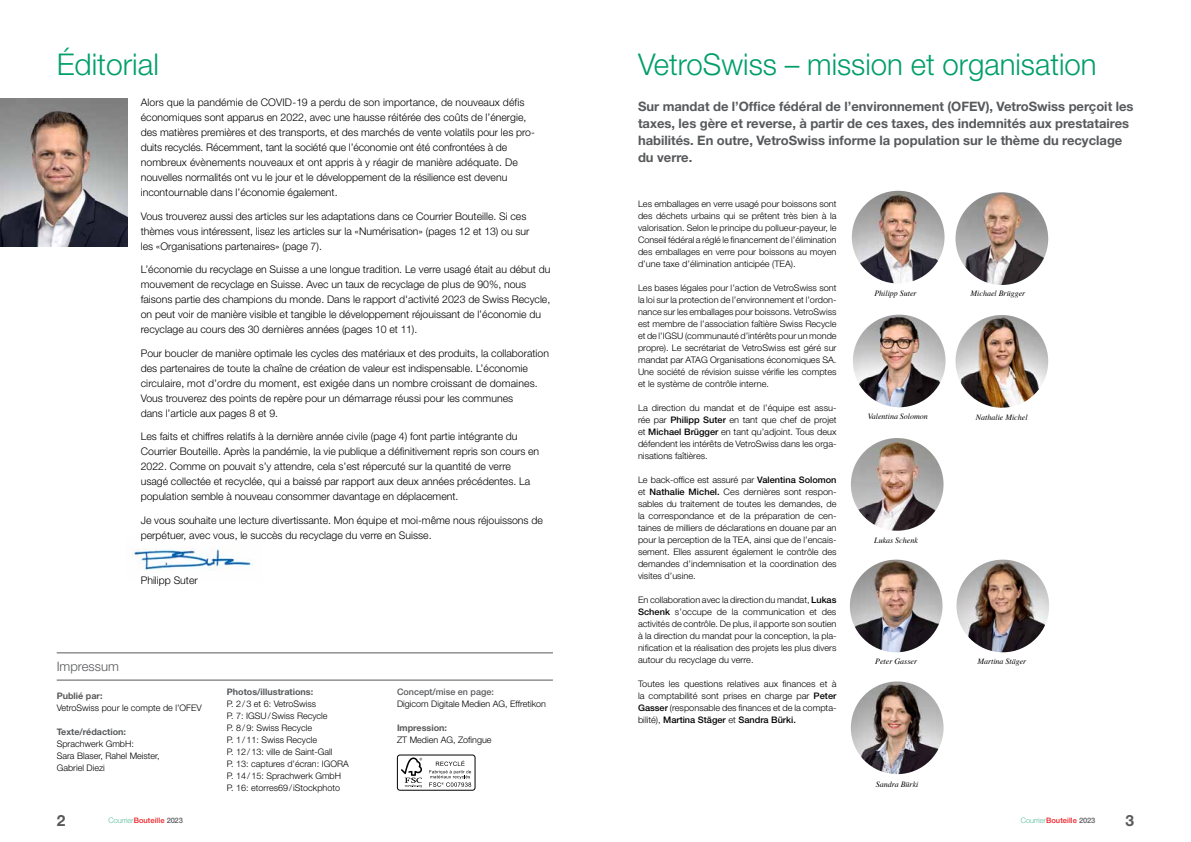
<style>
.page{position:relative;width:1191px;height:842px;background:#fff}
.page>*{position:absolute;margin:0;border:0;box-sizing:border-box;transform-origin:0 0}
.t1{font:300 30px "Helvetica Neue LT Std";color:#009f68}
.t2{font:700 15.5px "Helvetica Neue LT Std";color:#58595b}
.t3{font:700 13px/17px "Helvetica Neue LT Std";color:#58595b}
.t4{font:300 13px "Helvetica Neue LT Std";color:#58595b}
.t5{font:300 10.5px/15px "Helvetica Neue LT Std";color:#000}
.t6{font:300 9px/12px "Helvetica Neue LT Std";color:#000;text-align:justify}
.t7{font:700 9px "Helvetica Neue LT Std";color:#58595b}
.t8{font:500 9px "Helvetica Neue LT Std";color:#58595b}
.t9{font:italic 8px "Times";color:#000}
.t10{font:500 7.5px "Helvetica Neue LT Std";letter-spacing:.01em;color:#ed1d24}
.s1{font-weight:500}
.s2{font-weight:100;color:#009f68}
.s3{color:#58595b}
</style>
<div class="page">
<img style="left:0;top:99px;width:128px;height:147px">
<img style="left:132px;top:548px;width:120px;height:23px">
<hr style="left:57px;top:653px;width:496px;height:1px;background:#58595b">
<hr style="left:57px;top:680px;width:496px;height:1px;background:#58595b">
<img style="left:852px;top:191px;width:92px;height:92px;border-radius:46px">
<img style="left:853px;top:315px;width:92px;height:92px;border-radius:46px">
<img style="left:955px;top:192px;width:93px;height:93px;border-radius:46px">
<img style="left:850px;top:560px;width:92px;height:92px;border-radius:46px">
<img style="left:956px;top:560px;width:93px;height:92px;border-radius:46px">
<img style="left:851px;top:681px;width:92px;height:93px;border-radius:46px">
<img style="left:851px;top:438px;width:92px;height:93px;border-radius:46px">
<img style="left:955px;top:315px;width:93px;height:93px;border-radius:46px">
<div style="left:397px;top:755px;width:78px;height:35px;border:1px solid #000;border-radius:3px"></div>
<svg style="left:401px;top:757px;width:21px;height:30px"></svg>
<svg style="left:429px;top:760px;width:42px;height:27px"></svg>
<h1 class="t1" style="left:57px;top:46px;width:104px">Éditorial</h1>
<p class="t5" style="left:141px;top:95px;width:396px">Alors que la pandémie de COVID-19 a perdu de son importance, de nouveaux défis économiques sont apparus en 2022, avec une hausse réitérée des coûts de l’énergie, des matières premières et des transports, et des marchés de vente volatils pour les pro&shy;duits recyclés. Récemment, tant la société que l’économie ont été confrontées à de nombreux évènements nouveaux et ont appris à y réagir de manière adéquate. De nouvelles normalités ont vu le jour et le développement de la résilience est devenu incontournable dans l’économie également.</p>
<p class="t5" style="left:141px;top:208px;width:390px">Vous trouverez aussi des articles sur les adaptations dans ce Courrier Bouteille. Si ces thèmes vous intéressent, lisez les articles sur la «Numérisation» (pages 12 et 13) ou sur les «Organisations partenaires» (page 7).</p>
<p class="t5" style="left:141px;top:262px;width:411px">L’économie du recyclage en Suisse a une longue tradition. Le verre usagé était au début du mouvement de recyclage en Suisse. Avec un taux de recyclage de plus de 90%, nous faisons partie des champions du monde. Dans le rapport d'activité 2023 de Swiss Recycle, on peut voir de manière visible et tangible le développement réjouissant de l’économie du recyclage au cours des 30 dernières années (pages 10 et 11).</p>
<p class="t5" style="left:141px;top:345px;width:410px">Pour boucler de manière optimale les cycles des matériaux et des produits, la collaboration des partenaires de toute la chaîne de création de valeur est indispensable. L’économie circulaire, mot d’ordre du moment, est exigée dans un nombre croissant de domaines.<br>Vous trouverez des points de repère pour un démarrage réussi pour les communes<br>dans l’article aux pages 8 et 9.</p>
<p class="t5" style="left:141px;top:429px;width:400px">Les faits et chiffres relatifs à la dernière année civile (page 4) font partie intégrante du Courrier Bouteille. Après la pandémie, la vie publique a définitivement repris son cours en 2022. Comme on pouvait s’y attendre, cela s’est répercuté sur la quantité de verre usagé collectée et recyclée, qui a baissé par rapport aux deux années précédentes. La population semble à nouveau consommer davantage en déplacement.</p>
<p class="t5" style="left:141px;top:512px;width:403px">Je vous souhaite une lecture divertissante. Mon équipe et moi-même nous réjouissons de perpétuer, avec vous, le succès du recyclage du verre en Suisse.</p>
<p class="t5" style="left:141px;top:572px;width:59px">Philipp Suter</p>
<h3 class="t4" style="left:57px;top:659px;width:64px">Impressum</h3>
<p class="t7" style="left:57px;top:690px;width:47px">Publié par:</p>
<p class="t6" style="left:57px;top:702px;width:147px">VetroSwiss pour le compte de l’OFEV</p>
<p class="t7" style="left:57px;top:726px;width:71px">Texte/rédaction:</p>
<p class="t6" style="left:57px;top:738px;width:105px;text-align:left">Sprachwerk GmbH:<br>Sara Blaser, Rahel Meister,<br>Gabriel Diezi</p>
<p class="t7" style="left:227px;top:687px;width:88px">Photos/illustrations:</p>
<p class="t6" style="left:227px;top:698px;width:123px;text-align:left">P. 2/3 et 6: VetroSwiss<br>P. 7: IGSU/Swiss Recycle<br>P. 8/9: Swiss Recycle<br>P. 1/11: Swiss Recycle<br>P. 12/13: ville de Saint-Gall<br>P. 13: captures d’écran: IGORA<br>P. 14/15: Sprachwerk GmbH<br>P. 16: etorres69/iStockphoto</p>
<p class="t8" style="left:397px;top:687px;width:98px">Concept/mise en page:</p>
<p class="t6" style="left:397px;top:698px;width:151px">Digicom Digitale Medien AG, Effretikon</p>
<p class="t7" style="left:397px;top:723px;width:52px">Impression:</p>
<p class="t6" style="left:397px;top:734px;width:96px">ZT Medien AG, Zofingue</p>
<h1 class="t1" style="left:638px;top:46px;width:460px">VetroSwiss – mission et organisation</h1>
<p class="t3" style="left:638px;top:98px;width:497px">Sur mandat de l’Office fédéral de l’environnement (OFEV), VetroSwiss perçoit les taxes, les gère et reverse, à partir de ces taxes, des indemnités aux prestataires habilités. En outre, VetroSwiss informe la population sur le thème du recyclage du verre.</p>
<p class="t6" style="left:638px;top:198px;width:200px">Les emballages en verre usagé pour boissons sont des déchets urbains qui se prêtent très bien à la valorisation. Selon le principe du pollueur-payeur, le Conseil fédéral a réglé le financement de l’élimination des emballages en verre pour boissons au moyen d’une taxe d’élimination anticipée (TEA).</p>
<p class="t6" style="left:638px;top:282px;width:200px">Les bases légales pour l’action de VetroSwiss sont la loi sur la protection de l’environnement et l’ordon&shy;nance sur les emballages pour boissons. VetroSwiss est membre de l’association faîtière Swiss Recycle et de l’IGSU (communauté d’intérêts pour un monde propre). Le secrétariat de VetroSwiss est géré sur mandat par ATAG Organisations économiques SA.<br>Une société de révision suisse vérifie les comptes et le système de contrôle interne.</p>
<p class="t6" style="left:638px;top:402px;width:200px">La direction du mandat et de l’équipe est assu&shy;rée par <span class="s1">Philipp Suter</span> en tant que chef de projet et <span class="s1">Michael Brügger</span> en tant qu’adjoint. Tous deux défendent les intérêts de VetroSwiss dans les orga&shy;nisations faîtières.</p>
<p class="t6" style="left:638px;top:474px;width:200px">Le back-office est assuré par <span class="s1">Valentina Solomon </span>et <span class="s1">Nathalie Michel.</span> Ces dernières sont respon&shy;sables du traitement de toutes les demandes, de la correspondance et de la préparation de cen&shy;taines de milliers de déclarations en douane par an pour la perception de la TEA, ainsi que de l’encais&shy;sement. Elles assurent également le contrôle des demandes d’indemnisation et la coordination des visites d’usine.</p>
<p class="t6" style="left:638px;top:594px;width:200px">En collaboration avec la direction du mandat, <span class="s1">Lukas Schenk</span> s’occupe de la communication et des activités de contrôle. De plus, il apporte son soutien à la direction du mandat pour la conception, la pla&shy;nification et la réalisation des projets les plus divers autour du recyclage du verre.</p>
<p class="t6" style="left:638px;top:678px;width:200px">Toutes les questions relatives aux finances et à la comptabilité sont prises en charge par <span class="s1">Peter Gasser</span> (responsable des finances et de la compta&shy;bilité), <span class="s1">Martina Stäger</span> et <span class="s1">Sandra Bürki.</span></p>
<p class="t9" style="left:874px;top:286px;width:44px">Philipp Suter</p>
<p class="t9" style="left:970px;top:286px;width:56px">Michael Brügger</p>
<p class="t9" style="left:868px;top:409px;width:62px">Valentina Solomon</p>
<p class="t9" style="left:976px;top:410px;width:53px">Nathalie Michel</p>
<p class="t9" style="left:874px;top:533px;width:45px">Lukas Schenk</p>
<p class="t9" style="left:875px;top:654px;width:43px">Peter Gasser</p>
<p class="t9" style="left:977px;top:654px;width:51px">Martina Stäger</p>
<p class="t9" style="left:875px;top:777px;width:44px">Sandra Bürki</p>
<h2 class="t2" style="left:57px;top:811px;width:10px">2</h2>
<p class="t10" style="left:108px;top:816px;width:76px"><span class="s2">Courrier</span>Bouteille <span class="s3">2023</span></p>
<p class="t10" style="left:1020px;top:816px;width:76px"><span class="s2">Courrier</span>Bouteille <span class="s3">2023</span></p>
<h2 class="t2" style="left:1125px;top:811px;width:10px">3</h2>
</div>
